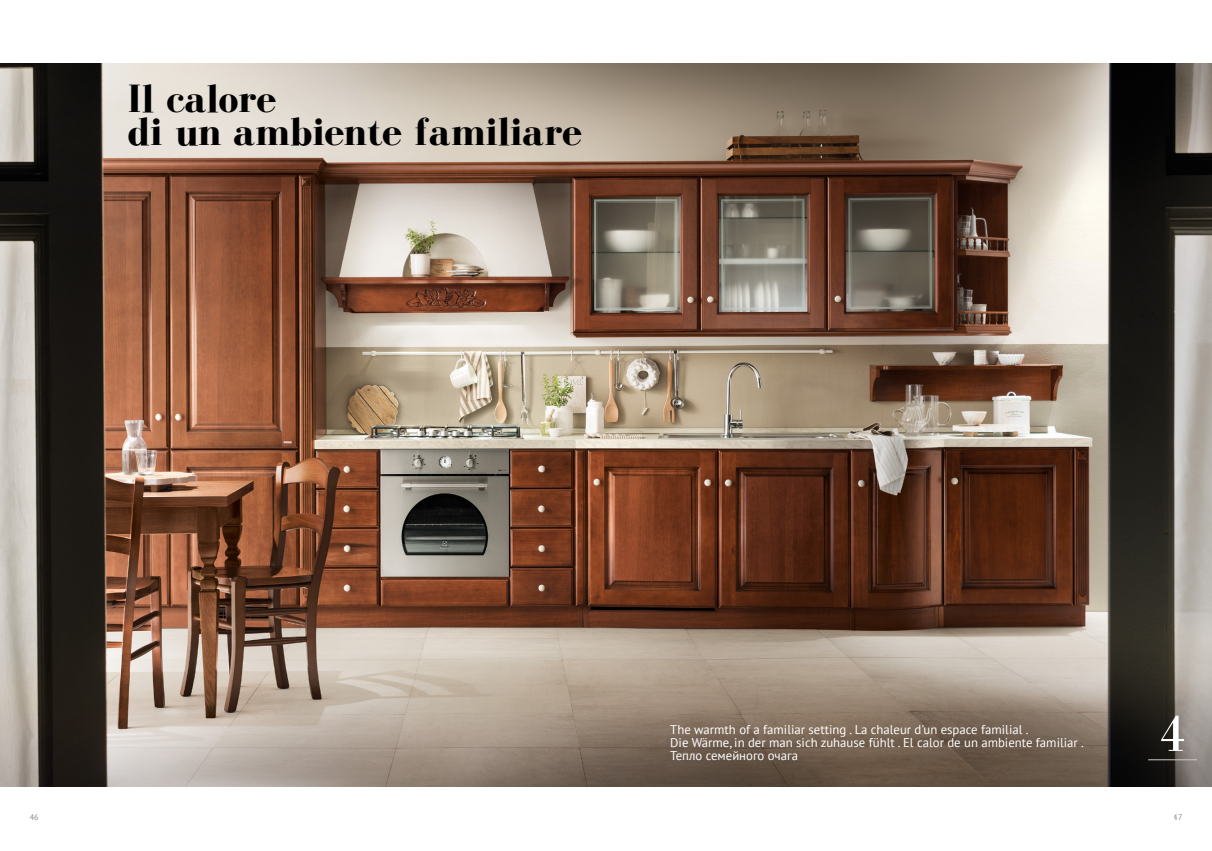
<style>
.page{position:relative;width:1212px;height:851px;background:#fff}
.page>*{position:absolute;margin:0;border:0;box-sizing:border-box;transform-origin:0 0}
.Normale{font:52.5px "Bodoni Cyrillic";color:#fff}
.Normale-2{font:700 40.5px "Bodoni FLF";color:#000}
.t1{font:12.75px "PT Sans";color:#fff}
.t2{font:8.02px "PT Sans";color:#878787}
</style>
<div class="page">
<img style="left:0;top:64px;width:1212px;height:722px">
<hr style="left:1148px;top:759px;width:49px;height:1px;background:#c9c8c0">
<p class="Normale-2" style="left:128px;top:77px;width:150px">Il calore</p>
<p class="Normale-2" style="left:128px;top:110px;width:456px">di un ambiente familiare</p>
<p class="t1" style="left:670px;top:720px;width:360px">The warmth of a familiar setting . La chaleur d'un espace familial .</p>
<p class="t1" style="left:670px;top:734px;width:415px">Die Wärme, in der man sich zuhause fühlt . El calor de un ambiente familiar .</p>
<p class="t1" style="left:670px;top:747px;width:129px">Тепло семейного очага</p>
<p class="Normale" style="left:1158px;top:705px;width:30px">4</p>
<p class="t2" style="left:30px;top:812px;width:10px">46</p>
<p class="t2" style="left:1174px;top:812px;width:10px">47</p>
</div>
